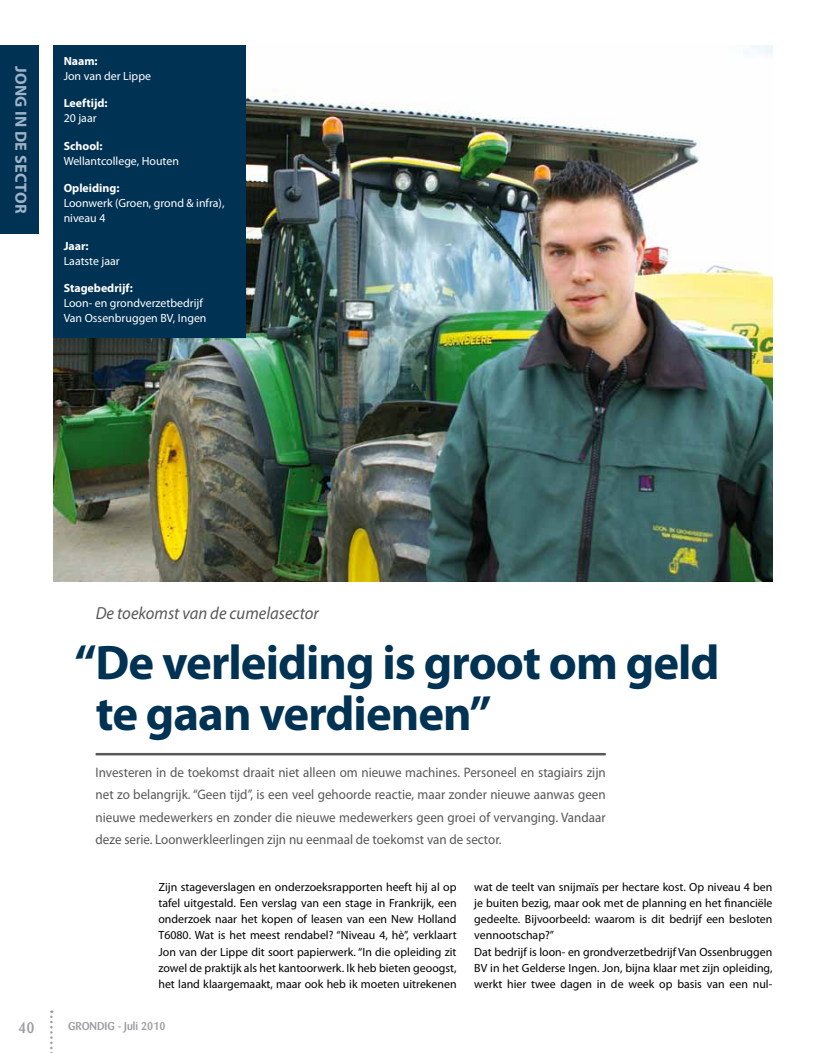
<style>
.page{position:relative;width:815px;height:1053px;background:#fff}
.page>*{position:absolute;margin:0;border:0;box-sizing:border-box;transform-origin:0 0}
.t1{font:700 48.75px/51.2px "Myriad Pro";letter-spacing:-.02em;color:#003254}
.t2{font:italic 17.5px "Myriad Pro";color:#58585a;scale:.95 1}
.t3{font:700 16.25px "Myriad Pro";letter-spacing:.12em;color:#a0b2c6}
.t4{font:500 15px "Barmeno Pro";color:#9c9e9f}
.t5{font:13.75px/22.5px "Myriad Pro";color:#58585a;text-align:justify;scale:.95 1}
.t6{font:11.88px/16.2px "Myriad Pro";color:#000;text-align:justify}
.t7{font:11.88px/15px "Myriad Pro";color:#fff}
.t8{font:700 11.88px "Myriad Pro";color:#fff}
.t9{font:500 11.25px "Barmeno Pro";color:#9c9e9f}
</style>
<div class="page">
<hr style="left:96px;top:752px;width:510px;height:3px;background:#58585a">
<img style="left:53px;top:45px;width:719px;height:536px">
<div style="left:53px;top:45px;width:193px;height:293px;background:#003254"></div>
<svg style="left:50px;top:1010px;width:3px;height:43px"></svg>
<div style="left:0;top:45px;width:39px;height:189px;background:#003254"></div>
<h3 class="t3" style="left:32px;top:66px;width:149px;rotate:90deg">jong in de sector</h3>
<p class="t8" style="left:64px;top:53px;width:36px">Naam:</p>
<p class="t7" style="left:64px;top:68px;width:89px">Jon van der Lippe</p>
<p class="t8" style="left:64px;top:95px;width:45px">Leeftijd:</p>
<p class="t7" style="left:64px;top:110px;width:34px">20 jaar</p>
<p class="t8" style="left:64px;top:138px;width:40px">School:</p>
<p class="t7" style="left:64px;top:153px;width:117px">Wellantcollege, Houten</p>
<p class="t8" style="left:64px;top:180px;width:57px">Opleiding:</p>
<p class="t7" style="left:64px;top:195px;width:162px">Loonwerk (Groen, grond &amp; infra), niveau 4</p>
<p class="t8" style="left:64px;top:238px;width:26px">Jaar:</p>
<p class="t7" style="left:64px;top:253px;width:58px">Laatste jaar</p>
<p class="t8" style="left:64px;top:280px;width:71px">Stagebedrijf:</p>
<p class="t7" style="left:64px;top:295px;width:144px">Loon- en grondverzetbedrijf<br>Van Ossenbruggen BV, Ingen</p>
<h2 class="t2" style="left:96px;top:602px;width:236px">De toekomst van de cumelasector</h2>
<h1 class="t1" style="left:96px;top:635px;width:625px;text-indent:-21px">“De verleiding is groot om geld te gaan verdienen”</h1>
<p class="t5" style="left:96px;top:760px;width:539px">Investeren in de toekomst draait niet alleen om nieuwe machines. Personeel en stagiairs zijn net zo belangrijk. “Geen tijd”, is een veel gehoorde reactie, maar zonder nieuwe aanwas geen nieuwe medewerkers en zonder die nieuwe medewerkers geen groei of vervanging. Vandaar deze serie. Loonwerkleerlingen zijn nu eenmaal de toekomst van de sector.</p>
<p class="t6" style="left:158px;top:878px;width:300px">Zijn stageverslagen en onderzoeksrapporten heeft hij al op tafel uitgestald. Een verslag van een stage in Frankrijk, een onderzoek naar het kopen of leasen van een New Holland T6080. Wat is het meest rendabel? “Niveau 4, hè”, verklaart Jon van der Lippe dit soort papierwerk. “In die opleiding zit zowel de praktijk als het kantoorwerk. Ik heb bieten geoogst, het land klaargemaakt, maar ook heb ik moeten uitrekenen</p>
<p class="t6" style="left:474px;top:878px;width:300px;text-align:left">wat de teelt van snijmaïs per hectare kost. Op niveau 4 ben je buiten bezig, maar ook met de planning en het financiële gedeelte. Bijvoorbeeld: waarom is dit bedrijf een besloten vennootschap?”<br>Dat bedrijf is loon- en grondverzetbedrijf Van Ossenbruggen BV in het Gelderse Ingen. Jon, bijna klaar met zijn opleiding, werkt hier twee dagen in de week op basis van een nul-</p>
<p class="t4" style="left:18px;top:1017px;width:18px">40</p>
<p class="t9" style="left:68px;top:1018px;width:99px">GRONDIG - Juli 2010</p>
</div>
